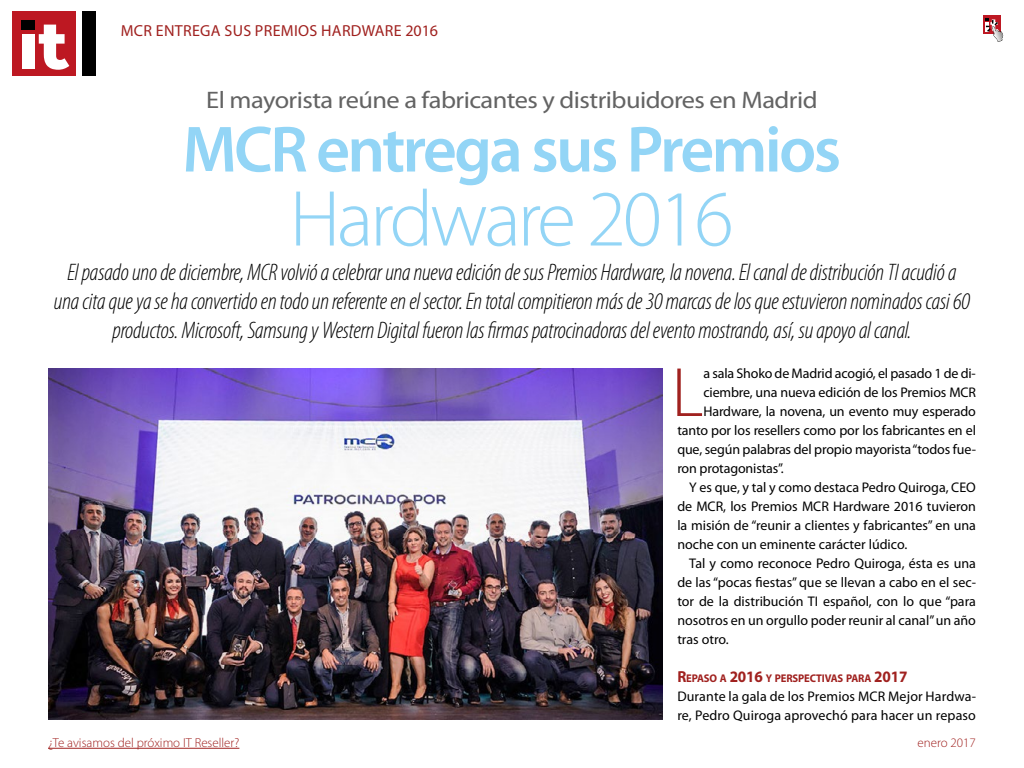
<style>
.page{position:relative;width:1024px;height:768px;background:#fff}
.page>*{position:absolute;margin:0;border:0;box-sizing:border-box;transform-origin:0 0}
.t1{font:300 80px "Myriad Pro";letter-spacing:-.04em;color:#93d5f6}
.t2{font:300 70.4px "Myriad Pro";color:#a0211f}
.t3{font:600 65.9px "Myriad Pro";letter-spacing:-.04em;color:#93d5f6}
.t4{font:italic 300 condensed 24px/28.8px "Myriad Pro";letter-spacing:-.01em;color:#000;text-align:center}
.t5{font:24px "Myriad Pro";letter-spacing:-.02em;color:#636363;scale:1.1 1}
.t6{font:16px "Myriad Pro";letter-spacing:.02em;color:#a0211f}
.t7{font:14px/19px "Myriad Pro";color:#000}
.t8{font:300 13px "Myriad Pro";color:#a0211f}
.t9{font:700 11.2px "Myriad Pro";letter-spacing:-.015em;color:#a0211f;scale:.95 1}
.s1{font-size:16px}
</style>
<div class="page">
<img style="left:48px;top:368px;width:614px;height:352px">
<div style="left:82px;top:12px;width:13px;height:64px;background:#000"></div>
<div style="left:12px;top:12px;width:63px;height:64px;background:#bd1822"></div>
<div style="left:21px;top:20px;width:14px;height:9px;background:#000"></div>
<div style="left:22px;top:34px;width:12px;height:34px;background:#fff"></div>
<svg style="left:39px;top:25px;width:30px;height:45px"></svg>
<hr style="left:48px;top:748px;width:191px;height:1px;background:#a0211f">
<svg style="left:983px;top:15px;width:18px;height:1px"></svg>
<svg style="left:983px;top:16px;width:18px;height:18px"></svg>
<svg style="left:986px;top:18px;width:17px;height:24px"></svg>
<p class="t6" style="left:121px;top:22px;width:319px">MCR ENTREGA SUS PREMIOS HARDWARE 2016</p>
<h3 class="t5" style="left:206px;top:87px;width:557px">El mayorista reúne a fabricantes y distribuidores en Madrid</h3>
<h3 class="t3" style="left:182px;top:113px;width:660px">MCR entrega sus Premios</h3>
<h1 class="t1" style="left:290px;top:175px;width:445px">Hardware 2016</h1>
<p class="t4" style="left:54px;top:258px;width:918px">El pasado uno de diciembre, MCR volvió a celebrar una nueva edición de sus Premios Hardware, la novena. El canal de distribución TI acudió a una cita que ya se ha convertido en todo un referente en el sector. En total compitieron más de 30 marcas de los que estuvieron nominados casi 60 productos. Microsoft, Samsung y Western Digital fueron las firmas patrocinadoras del evento mostrando, así, su apoyo al canal.</p>
<h2 class="t2" style="left:672px;top:354px;width:33px">L</h2>
<p class="t7" style="left:703px;top:364px;width:274px">a sala Shoko de Madrid acogió, el pasado 1 de di-</p>
<p class="t7" style="left:703px;top:383px;width:274px">ciembre, una nueva edición de los Premios MCR</p>
<p class="t7" style="left:703px;top:402px;width:274px">Hardware, la novena, un evento muy esperado</p>
<p class="t7" style="left:677px;top:421px;width:300px">tanto por los resellers como por los fabricantes en el</p>
<p class="t7" style="left:677px;top:440px;width:300px">que, según palabras del propio mayorista “todos fue-</p>
<p class="t7" style="left:677px;top:459px;width:108px">ron protagonistas”.</p>
<p class="t7" style="left:689px;top:478px;width:288px">Y es que, y tal y como destaca Pedro Quiroga, CEO</p>
<p class="t7" style="left:677px;top:497px;width:300px">de MCR, los Premios MCR Hardware 2016 tuvieron</p>
<p class="t7" style="left:677px;top:516px;width:300px">la misión de “reunir a clientes y fabricantes” en una</p>
<p class="t7" style="left:677px;top:535px;width:232px">noche con un eminente carácter lúdico.</p>
<p class="t7" style="left:689px;top:554px;width:288px">Tal y como reconoce Pedro Quiroga, ésta es una</p>
<p class="t7" style="left:677px;top:573px;width:300px">de las “pocas fiestas” que se llevan a cabo en el sec-</p>
<p class="t7" style="left:677px;top:592px;width:300px">tor de la distribución TI español, con lo que “para</p>
<p class="t7" style="left:677px;top:611px;width:300px">nosotros en un orgullo poder reunir al canal” un año</p>
<p class="t7" style="left:677px;top:630px;width:53px">tras otro.</p>
<p class="t9" style="left:677px;top:672px;width:244px"><span class="s1">R</span>EPASO A <span class="s1">2016</span> Y PERSPECTIVAS PARA <span class="s1">2017</span></p>
<p class="t7" style="left:677px;top:687px;width:300px">Durante la gala de los Premios MCR Mejor Hardwa&shy;re, Pedro Quiroga aprovechó para hacer un repaso</p>
<p class="t8" style="left:48px;top:735px;width:193px">¿Te avisamos del próximo IT Reseller?</p>
<p class="t8" style="left:918px;top:735px;width:60px">enero 2017</p>
</div>
